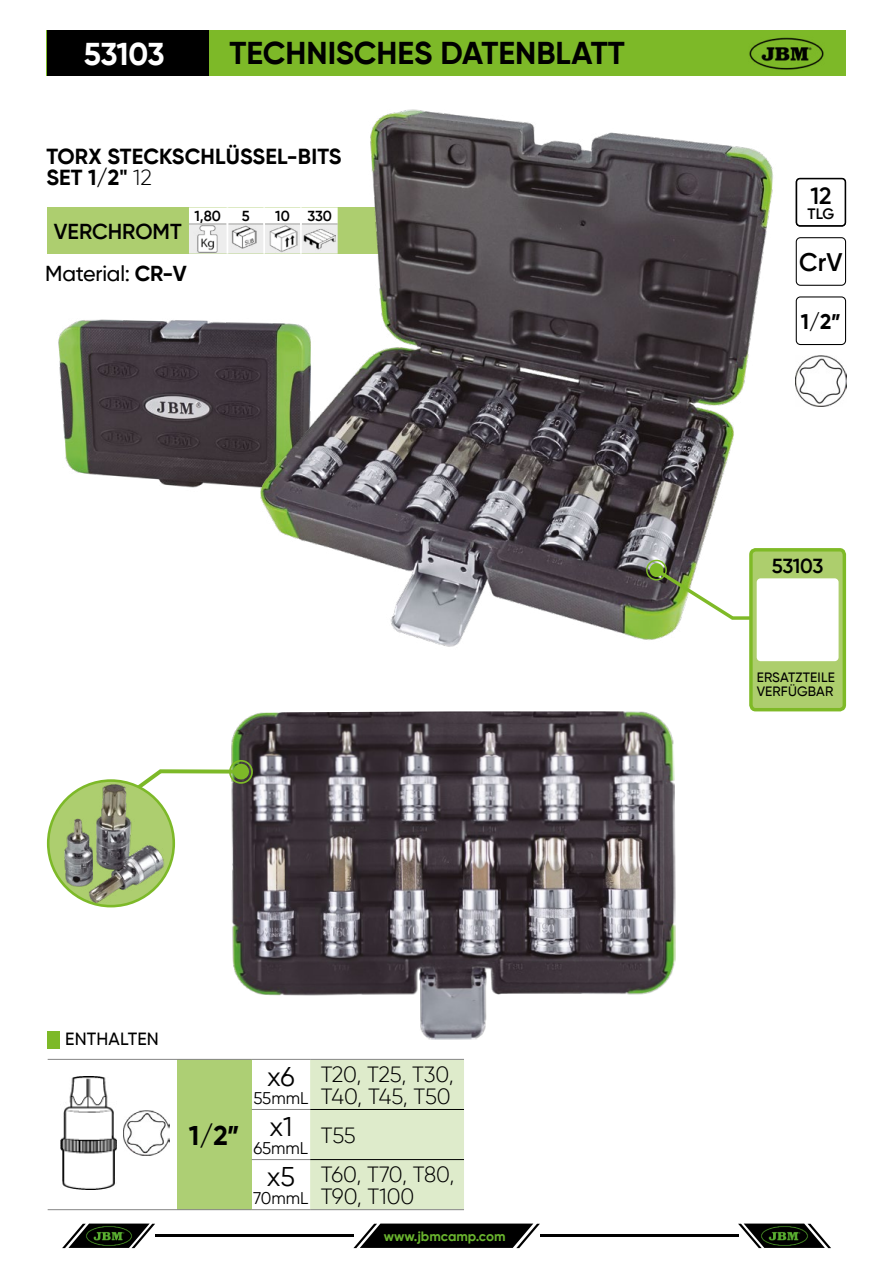
<style>
.page{position:relative;width:893px;height:1263px;background:#fff}
.page>*{position:absolute;margin:0;border:0;box-sizing:border-box;transform-origin:0 0}
.t1{font:700 31.5px "Gilroy";color:#000}
.t2{font:700 31.5px "Gilroy";letter-spacing:-.025em;color:#fff}
.t3{font:27px "Gilroy";color:#000}
.t4{font:700 27px "Gilroy";color:#000}
.t5{font:600 25.35px "Gilroy";color:#000}
.t6{font:600 23.4px "Gilroy";color:#000}
.t7{font:300 21.9px/21.9px "Gilroy";letter-spacing:-.01em;color:#000}
.t8{font:700 21.75px/21px "Gilroy";letter-spacing:.005em;color:#000}
.t9{font:500 21.6px "Gilroy";letter-spacing:-.01em;color:#000}
.t10{font:600 21.6px "Gilroy";color:#000}
.t11{font:700 21.15px "Gilroy";color:#000}
.t12{font:600 20.25px "Gilroy";letter-spacing:-.02em;color:#000}
.t13{font:500 17.7px "Gilroy";letter-spacing:.01em;color:#000}
.t14{font:16.95px "Gilroy";color:#000}
.t15{font:600 15px "Gilroy";letter-spacing:-.005em;color:#000}
.t16{font:600 14.55px "Gilroy";color:#000}
.t17{font:500 13.5px/13.5px "Gilroy";letter-spacing:.01em;color:#000}
.t18{font:700 13.5px "Gilroy";color:#69b42e}
.s1{font-weight:300}
.s2{font-weight:700}
</style>
<div class="page">
<hr style="left:155px;top:1234px;width:198px;height:3px;background:#000">
<hr style="left:540px;top:1234px;width:198px;height:3px;background:#000">
<svg style="left:353px;top:1223px;width:187px;height:25px;background:#2b2b2b"></svg>
<svg style="left:62px;top:1223px;width:93px;height:25px"></svg>
<svg style="left:738px;top:1223px;width:93px;height:25px"></svg>
<img style="left:85px;top:1225px;width:48px;height:21px">
<img style="left:760px;top:1225px;width:48px;height:21px">
<img style="left:58px;top:319px;width:197px;height:169px">
<img style="left:255px;top:109px;width:518px;height:538px">
<svg style="left:47px;top:31px;width:799px;height:45px;background:#61901f"></svg>
<svg style="left:47px;top:1031px;width:13px;height:17px"></svg>
<div style="left:646px;top:560px;width:21px;height:20px;border:2px solid #7db928;border-radius:50%"></div>
<svg style="left:652px;top:565px;width:97px;height:56px"></svg>
<div style="left:650px;top:563px;width:13px;height:14px;background:#7fba27;border-radius:50%"></div>
<div style="left:751px;top:550px;width:93px;height:160px;background:#adce6d;border-radius:5px"></div>
<div style="left:749px;top:548px;width:97px;height:163px;border:3px solid #7fba27;border-radius:5px"></div>
<img style="left:796px;top:356px;width:50px;height:51px">
<div style="left:796px;top:237px;width:50px;height:49px;border:1px solid #000;border-radius:4px"></div>
<img style="left:231px;top:711px;width:445px;height:328px">
<svg style="left:142px;top:758px;width:113px;height:40px"></svg>
<div style="left:48px;top:780px;width:126px;height:126px;background:#adce6f;border-radius:50%"></div>
<img style="left:63px;top:782px;width:102px;height:122px">
<div style="left:47px;top:779px;width:128px;height:128px;border:3px solid #7db928;border-radius:50%"></div>
<img style="left:748px;top:36px;width:77px;height:35px">
<div style="left:796px;top:296px;width:50px;height:49px;border:1px solid #000;border-radius:4px"></div>
<div style="left:757px;top:578px;width:82px;height:83px;background:#fff;border-radius:4px"></div>
<div style="left:177px;top:1059px;width:75px;height:151px;background:#adcf74"></div>
<div style="left:310px;top:1060px;width:154px;height:149px;background:#deebcb"></div>
<hr style="left:310px;top:1109px;width:154px;height:1px;background:#000">
<hr style="left:310px;top:1159px;width:154px;height:1px;background:#000">
<hr style="left:48px;top:1059px;width:129px;height:1px;background:#878787">
<hr style="left:177px;top:1059px;width:75px;height:1px;background:#878787">
<hr style="left:252px;top:1059px;width:58px;height:1px;background:#878787">
<hr style="left:310px;top:1059px;width:154px;height:1px;background:#878787">
<hr style="left:177px;top:1209px;width:75px;height:1px;background:#878787">
<hr style="left:252px;top:1209px;width:58px;height:1px;background:#878787">
<hr style="left:252px;top:1109px;width:58px;height:1px;background:#878787">
<hr style="left:252px;top:1159px;width:58px;height:1px;background:#878787">
<hr style="left:48px;top:1209px;width:129px;height:1px;background:#878787">
<hr style="left:310px;top:1209px;width:154px;height:1px;background:#878787">
<img style="left:123px;top:1110px;width:46px;height:45px">
<img style="left:61px;top:1077px;width:56px;height:113px">
<svg style="left:47px;top:207px;width:434px;height:47px;background:#a1b081"></svg>
<hr style="left:227px;top:224px;width:1px;height:30px;background:#fff">
<hr style="left:263px;top:224px;width:2px;height:30px;background:#fff">
<hr style="left:300px;top:224px;width:2px;height:30px;background:#fff">
<img style="left:194px;top:225px;width:28px;height:28px">
<img style="left:231px;top:225px;width:25px;height:24px">
<img style="left:270px;top:225px;width:27px;height:27px">
<img style="left:304px;top:224px;width:32px;height:29px">
<div style="left:796px;top:178px;width:50px;height:49px;border:1px solid #000;border-radius:4px"></div>
<h1 class="t2" style="left:84px;top:34px;width:82px">53103</h1>
<h1 class="t1" style="left:229px;top:33px;width:397px">TECHNISCHES DATENBLATT</h1>
<p class="t8" style="left:46px;top:146px;width:297px">TORX STECKSCHLÜSSEL-BITS<br>SET 1/2" <span class="s1">12</span></p>
<p class="t10" style="left:54px;top:218px;width:129px">VERCHROMT</p>
<p class="t16" style="left:195px;top:207px;width:28px">1,80</p>
<p class="t16" style="left:242px;top:207px;width:9px">5</p>
<p class="t16" style="left:275px;top:207px;width:58px">10 330</p>
<p class="t9" style="left:45px;top:260px;width:143px">Material: <span class="s2">CR-V</span></p>
<p class="t6" style="left:810px;top:181px;width:23px">12</p>
<p class="t15" style="left:808px;top:204px;width:28px">TLG</p>
<p class="t15" style="left:807px;top:204px;width:30px">PCS</p>
<p class="t5" style="left:799px;top:247px;width:45px">CrV</p>
<p class="t11" style="left:801px;top:308px;width:41px">1/2”</p>
<p class="t12" style="left:772px;top:553px;width:53px">53103</p>
<p class="t17" style="left:757px;top:671px;width:80px">ERSATZTEILE<br>VERFÜGBAR</p>
<p class="t13" style="left:65px;top:1028px;width:95px">ENTHALTEN</p>
<p class="t4" style="left:189px;top:1119px;width:52px">1/2”</p>
<p class="t3" style="left:267px;top:1060px;width:29px">x6</p>
<p class="t14" style="left:253px;top:1088px;width:56px">55mmL</p>
<p class="t3" style="left:269px;top:1110px;width:24px">x1</p>
<p class="t14" style="left:254px;top:1138px;width:56px">65mmL</p>
<p class="t3" style="left:267px;top:1160px;width:30px">x5</p>
<p class="t14" style="left:253px;top:1188px;width:57px">70mmL</p>
<p class="t7" style="left:321px;top:1063px;width:134px">T20, T25, T30,<br>T40, T45, T50</p>
<p class="t7" style="left:321px;top:1124px;width:36px">T55</p>
<p class="t7" style="left:321px;top:1163px;width:135px">T60, T70, T80,<br>T90, T100</p>
<p class="t18" style="left:384px;top:1228px;width:123px">www.jbmcamp.com</p>
</div>
